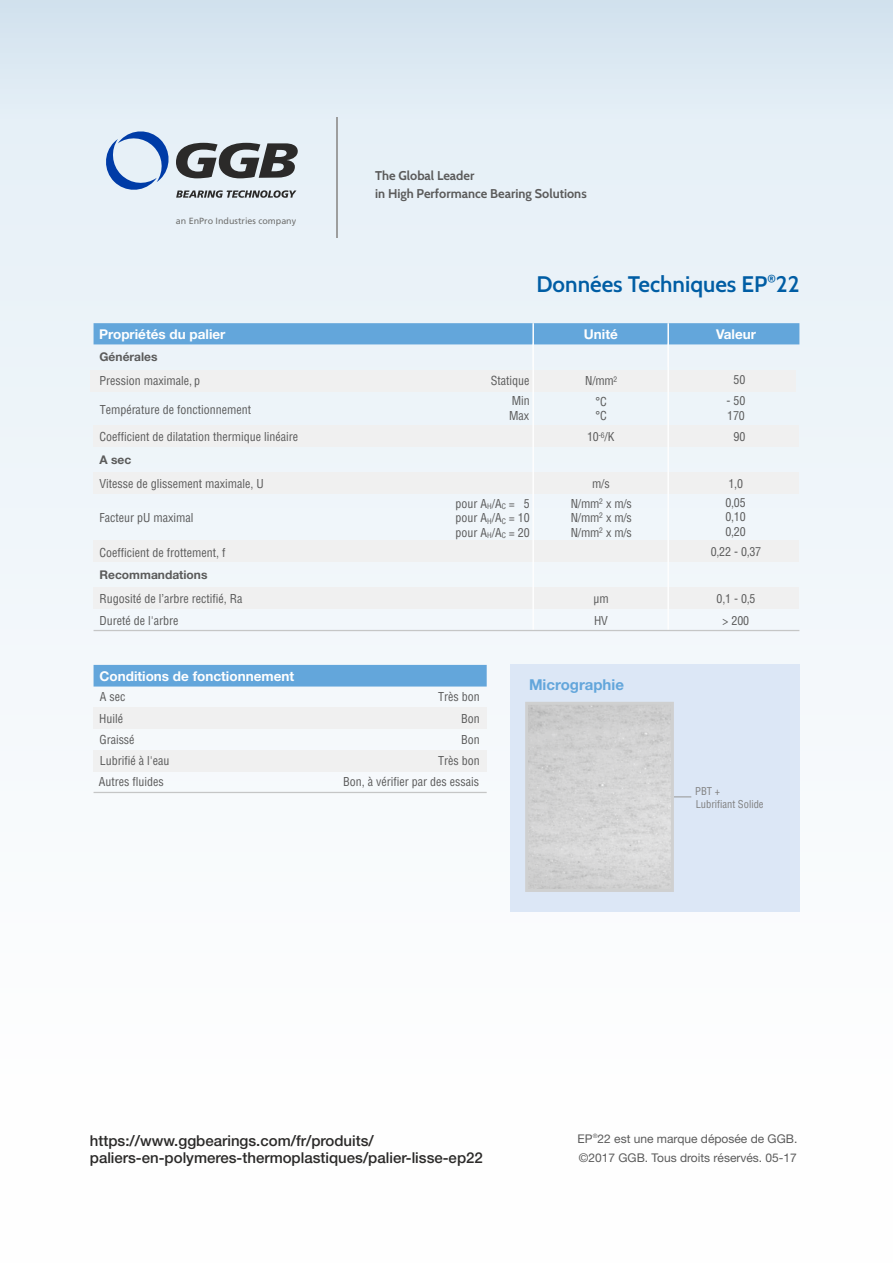
<style>
.page{position:relative;width:893px;height:1263px;background:#fff}
.page>*{position:absolute;margin:0;border:0;box-sizing:border-box;transform-origin:0 0}
.t1{font:600 22.5px "Cabin";color:#005da4}
.t2{font:500 15px/17.5px "Helvetica Neue LT";color:#2b2a29}
.t3{font:700 15px "Helvetica Neue LT";color:#63a6db}
.t4{font:700 13.5px "Helvetica Neue LT";color:#fefefe}
.t5{font:700 12.75px/17.2px "Cabin";color:#5b5b5b}
.t6{font:700 condensed 12.15px "Helvetica";color:#5b5b5b}
.t7{font:700 condensed 12px/14.4px "Helvetica";color:#5b5b5b}
.t8{font:12px/19.5px "Helvetica Neue LT";color:#5b5b5b}
.t9{font:700 12px "Helvetica Neue LT";color:#5b5b5b}
.t10{font:600 12px "Cabin";color:#005da4}
.t11{font:700 condensed 10.5px/13.2px "Helvetica";color:#808080}
.t12{font:9px "Frutiger";color:#727271}
.t13{font:700 condensed 7.5px "Helvetica";color:#5b5b5b}
.t14{font:6px "Helvetica Neue LT";color:#5b5b5b}
</style>
<div class="page">
<div style="left:0;top:0;width:893px;height:1263px;background:linear-gradient(to bottom,#e0ecf5,#fff)"></div>
<div style="left:94px;top:473px;width:705px;height:21px;background:#f0f0f0"></div>
<div style="left:94px;top:541px;width:705px;height:21px;background:#f0f0f0"></div>
<div style="left:94px;top:587px;width:705px;height:22px;background:#f0f0f0"></div>
<div style="left:90px;top:370px;width:706px;height:21px;background:#f0f0f0"></div>
<svg style="left:94px;top:323px;width:705px;height:44px"></svg>
<svg style="left:103px;top:129px;width:195px;height:69px"></svg>
<hr style="left:336px;top:117px;width:1px;height:121px;background:#9d9e9e">
<div style="left:510px;top:664px;width:289px;height:248px;background:#dce7f6"></div>
<div style="left:94px;top:425px;width:705px;height:21px;background:#f0f0f0"></div>
<hr style="left:532px;top:323px;width:2px;height:307px;background:#fefefe">
<hr style="left:667px;top:323px;width:2px;height:307px;background:#fefefe">
<svg style="left:674px;top:796px;width:17px;height:1px"></svg>
<img style="left:529px;top:706px;width:141px;height:182px">
<div style="left:525px;top:702px;width:149px;height:190px;border:3px solid #cfd0d0"></div>
<div style="left:94px;top:707px;width:393px;height:22px;background:#f0f0f0"></div>
<div style="left:94px;top:750px;width:393px;height:21px;background:#f0f0f0"></div>
<div style="left:94px;top:665px;width:393px;height:21px;background:#63a6db"></div>
<hr style="left:94px;top:792px;width:393px;height:1px;background:#c5c6c6">
<hr style="left:94px;top:630px;width:705px;height:1px;background:#c5c6c6">
<p class="t12" style="left:176px;top:217px;width:122px">an EnPro Industries company</p>
<p class="t5" style="left:375px;top:167px;width:213px">The Global Leader<br>in High Performance Bearing Solutions</p>
<h1 class="t1" style="left:536px;top:270px;width:265px">Données Techniques EP 22</h1>
<p class="t10" style="left:767px;top:272px;width:10px">®</p>
<p class="t4" style="left:99px;top:329px;width:128px">Propriétés du palier</p>
<p class="t9" style="left:100px;top:353px;width:59px">Générales</p>
<p class="t7" style="left:100px;top:374px;width:102px">Pression maximale, p</p>
<p class="t6" style="left:491px;top:376px;width:40px">Statique</p>
<p class="t7" style="left:100px;top:403px;width:153px">Température de fonctionnement</p>
<p class="t7" style="left:509px;top:395px;width:22px">Min<br>Max</p>
<p class="t7" style="left:100px;top:431px;width:200px">Coefficient de dilatation thermique linéaire</p>
<p class="t9" style="left:100px;top:456px;width:33px">A sec</p>
<p class="t7" style="left:100px;top:477px;width:166px">Vitesse de glissement maximale, U</p>
<p class="t7" style="left:100px;top:511px;width:95px">Facteur pU maximal</p>
<p class="t7" style="left:100px;top:546px;width:127px">Coefficient de frottement, f</p>
<p class="t9" style="left:100px;top:570px;width:109px">Recommandations</p>
<p class="t7" style="left:100px;top:589px;width:144px;line-height:21.9px">Rugosité de l’arbre rectifié, Ra<br>Dureté de l'arbre</p>
<p class="t7" style="left:455px;top:497px;width:76px;text-align:justify">pour A<sub>H</sub>/A<sub>C</sub> = 5 pour A<sub>H</sub>/A<sub>C</sub> = 10 pour A<sub>H</sub>/A<sub>C</sub> = 20</p>
<p class="t4" style="left:584px;top:329px;width:35px">Unité</p>
<p class="t4" style="left:716px;top:329px;width:42px">Valeur</p>
<p class="t7" style="left:734px;top:374px;width:13px">50</p>
<p class="t7" style="left:727px;top:395px;width:20px">- 50<br>170</p>
<p class="t13" style="left:614px;top:376px;width:5px">2</p>
<p class="t7" style="left:585px;top:372px;width:30px;line-height:20.5px;text-align:center">N/mm °C</p>
<p class="t7" style="left:595px;top:410px;width:13px">°C</p>
<p class="t13" style="left:599px;top:432px;width:8px">-6</p>
<p class="t7" style="left:587px;top:431px;width:29px">10 /K</p>
<p class="t7" style="left:592px;top:478px;width:19px">m/s</p>
<p class="t13" style="left:599px;top:498px;width:5px">2</p>
<p class="t7" style="left:571px;top:497px;width:62px">N/mm x m/s</p>
<p class="t13" style="left:599px;top:513px;width:5px">2</p>
<p class="t7" style="left:571px;top:512px;width:62px">N/mm x m/s</p>
<p class="t13" style="left:599px;top:527px;width:5px">2</p>
<p class="t7" style="left:571px;top:526px;width:62px">N/mm x m/s</p>
<p class="t7" style="left:594px;top:588px;width:17px;line-height:21.9px">µm<br>HV</p>
<p class="t7" style="left:734px;top:431px;width:13px">90</p>
<p class="t7" style="left:725px;top:476px;width:22px;line-height:18.5px">1,0<br>0,05</p>
<p class="t7" style="left:725px;top:510px;width:22px">0,10<br>0,20</p>
<p class="t7" style="left:711px;top:546px;width:52px">0,22 - 0,37</p>
<p class="t7" style="left:717px;top:588px;width:41px;line-height:21.9px;text-align:center">0,1 - 0,5 &gt; 200</p>
<p class="t4" style="left:99px;top:671px;width:196px">Conditions de fonctionnement</p>
<p class="t7" style="left:100px;top:690px;width:27px">A sec</p>
<p class="t7" style="left:438px;top:690px;width:43px">Très bon</p>
<p class="t7" style="left:99px;top:713px;width:25px">Huilé</p>
<p class="t7" style="left:461px;top:713px;width:20px">Bon</p>
<p class="t7" style="left:99px;top:733px;width:37px">Graissé</p>
<p class="t7" style="left:461px;top:733px;width:20px">Bon</p>
<p class="t7" style="left:100px;top:754px;width:71px">Lubrifié à l'eau</p>
<p class="t7" style="left:438px;top:754px;width:43px">Très bon</p>
<p class="t7" style="left:99px;top:776px;width:66px">Autres fluides</p>
<p class="t7" style="left:343px;top:776px;width:137px">Bon, à vérifier par des essais</p>
<p class="t3" style="left:529px;top:679px;width:96px">Micrographie</p>
<p class="t11" style="left:695px;top:785px;width:70px">PBT +<br>Lubrifiant Solide</p>
<p class="t2" style="left:90px;top:1133px;width:394px">https://www.ggbearings.com/fr/produits/ paliers-en-polymeres-thermoplastiques/palier-lisse-ep22</p>
<p class="t14" style="left:593px;top:1134px;width:6px">®</p>
<p class="t8" style="left:578px;top:1130px;width:221px">EP 22 est une marque déposée de GGB. ©2017 GGB. Tous droits réservés. 05-17</p>
</div>
